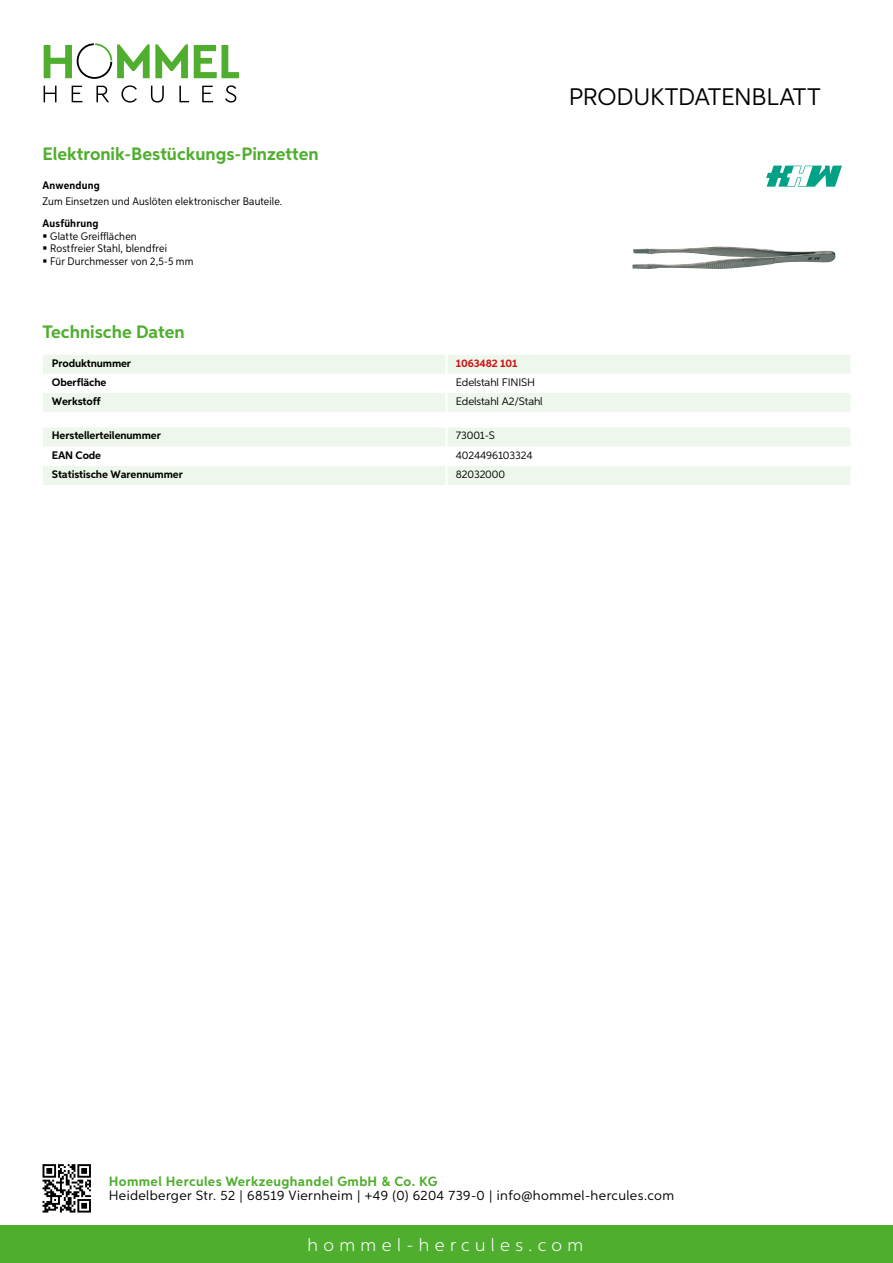
<style>
.page{position:relative;width:893px;height:1263px;background:#fff}
.page>*{position:absolute;margin:0;border:0;box-sizing:border-box;transform-origin:0 0}
.t1{font:24px "Aspira";letter-spacing:-.01em;color:#000}
.t2{font:700 18px "Aspira";color:#50ae2f}
.t3{font:300 18px "Aspira";letter-spacing:.3em;color:#fff}
.t4{font:13.5px "Aspira";letter-spacing:.03em;color:#000}
.t5{font:700 13.5px "Aspira";letter-spacing:.03em;color:#50ae2f}
.t6{font:10.95px/12.8px "Aspira Nar";letter-spacing:.015em;color:#000}
.t7{font:700 10.95px "Aspira";letter-spacing:-.01em;color:#000}
.t8{font:10.95px "Aspira";letter-spacing:-.01em;color:#000}
.t9{font:700 10.95px "Aspira Nar";letter-spacing:.02em;color:#000}
.t10{font:700 10.95px "Aspira";letter-spacing:-.01em;color:#cd1013}
</style>
<div class="page">
<div style="left:0;top:1226px;width:893px;height:37px;background:#50ae2f"></div>
<svg style="left:43px;top:1164px;width:48px;height:48px"></svg>
<svg style="left:194px;top:45px;width:45px;height:33px"></svg>
<svg style="left:44px;top:43px;width:144px;height:36px"></svg>
<svg style="left:44px;top:86px;width:13px;height:16px"></svg>
<svg style="left:72px;top:86px;width:10px;height:16px"></svg>
<svg style="left:96px;top:86px;width:13px;height:16px"></svg>
<svg style="left:121px;top:85px;width:16px;height:18px"></svg>
<svg style="left:151px;top:86px;width:13px;height:17px"></svg>
<svg style="left:179px;top:86px;width:10px;height:16px"></svg>
<svg style="left:202px;top:86px;width:11px;height:16px"></svg>
<svg style="left:225px;top:85px;width:11px;height:18px"></svg>
<svg style="left:43px;top:355px;width:807px;height:57px"></svg>
<hr style="left:445px;top:393px;width:3px;height:19px;background:#fff">
<svg style="left:43px;top:428px;width:807px;height:57px"></svg>
<hr style="left:445px;top:466px;width:3px;height:19px;background:#fff">
<img style="left:632px;top:246px;width:203px;height:23px">
<svg style="left:766px;top:166px;width:76px;height:21px"></svg>
<h2 class="t2" style="left:43px;top:142px;width:278px">Elektronik-Bestückungs-Pinzetten</h2>
<p class="t9" style="left:43px;top:179px;width:59px">Anwendung</p>
<p class="t6" style="left:43px;top:194px;width:241px">Zum Einsetzen und Auslöten elektronischer Bauteile.</p>
<p class="t9" style="left:43px;top:216px;width:58px">Ausführung</p>
<p class="t6" style="left:50px;top:229px;width:145px">Glatte Greifflächen<br>Rostfreier Stahl, blendfrei<br>Für Durchmesser von 2,5-5 mm</p>
<h2 class="t2" style="left:43px;top:321px;width:144px">Technische Daten</h2>
<p class="t7" style="left:52px;top:356px;width:81px">Produktnummer</p>
<p class="t10" style="left:456px;top:356px;width:63px">1063482 101</p>
<p class="t7" style="left:52px;top:375px;width:56px">Oberfläche</p>
<p class="t8" style="left:456px;top:375px;width:81px">Edelstahl FIN ISH</p>
<p class="t7" style="left:52px;top:394px;width:50px">Werkstoff</p>
<p class="t8" style="left:456px;top:394px;width:88px">Edelstahl A2/Stahl</p>
<p class="t7" style="left:52px;top:429px;width:111px">Herstellerteilenummer</p>
<p class="t8" style="left:456px;top:429px;width:41px">73001-S</p>
<p class="t7" style="left:52px;top:448px;width:51px">EAN Code</p>
<p class="t8" style="left:456px;top:448px;width:78px">4024496103324</p>
<p class="t7" style="left:52px;top:467px;width:132px">Statistische Warennummer</p>
<p class="t8" style="left:456px;top:467px;width:51px">82032000</p>
<h1 class="t1" style="left:569px;top:82px;width:253px">Produktdatenblatt</h1>
<p class="t5" style="left:109px;top:1172px;width:330px">Hommel Hercules Werkzeughandel GmbH &amp; Co. KG</p>
<p class="t4" style="left:109px;top:1187px;width:567px">Heidelberger Str. 52 | 68519 Viernheim | +49 (0) 6204 739-0 | info@hommel-hercules.com</p>
<h2 class="t3" style="left:307px;top:1234px;width:277px">hommel-hercules.com</h2>
</div>
